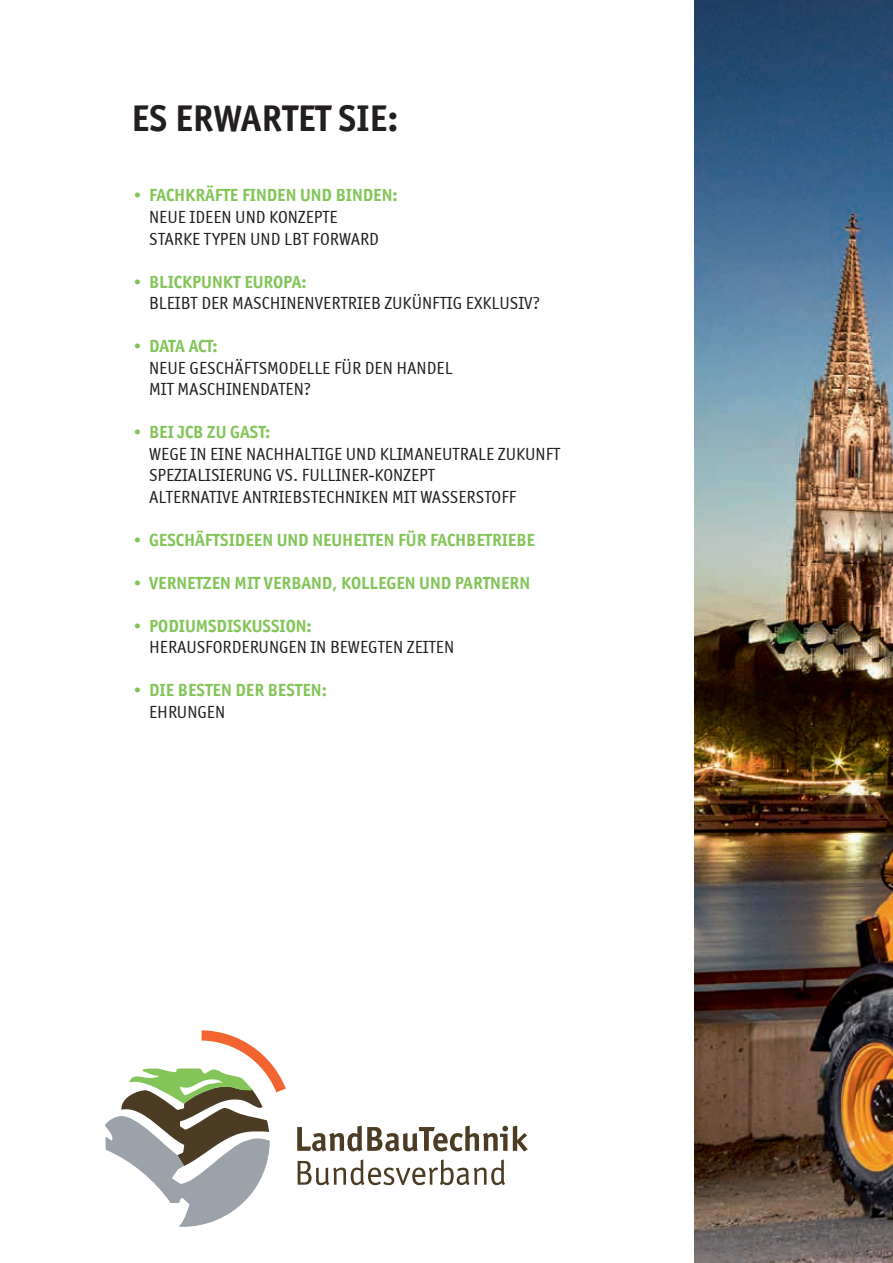
<style>
.page{position:relative;width:893px;height:1263px;background:#fff}
.page>*{position:absolute;margin:0;border:0;box-sizing:border-box;transform-origin:0 0}
.t1{font:700 37.2px "Officina San ITC";color:#231f20}
.t2{font:17.55px/21.5px "Officina Sans OSITCTT Book";color:#231f20}
.t3{font:700 17.55px "Officina San ITC";color:#83c558}
.s1{font-family:"Officina Sans OSITCTT Book";font-weight:400}
</style>
<div class="page">
<img style="left:694px;top:0;width:199px;height:1263px">
<svg style="left:105px;top:1030px;width:181px;height:197px"></svg>
<svg style="left:297px;top:1126px;width:231px;height:25px"></svg>
<svg style="left:298px;top:1159px;width:207px;height:26px"></svg>
<h1 class="t1" style="left:132px;top:95px;width:268px">ES ERWARTET SIE:</h1>
<p class="t3" style="left:132px;top:185px;width:268px"><span class="s1">•</span> FACHKRÄFTE FINDEN UND BINDEN:</p>
<p class="t2" style="left:149px;top:206px;width:231px">NEUE IDEEN UND KONZEPTE<br>STARKE TYPEN UND LBT FORWARD</p>
<p class="t3" style="left:132px;top:271px;width:177px"><span class="s1">•</span> BLICKPUNKT EUROPA:</p>
<p class="t2" style="left:149px;top:292px;width:393px">BLEIBT DER MASCHINENVERTRIEB ZUKÜNFTIG EXKLUSIV?</p>
<p class="t3" style="left:132px;top:335px;width:88px"><span class="s1">•</span> DATA ACT:</p>
<p class="t2" style="left:149px;top:357px;width:305px">NEUE GESCHÄFTSMODELLE FÜR DEN HANDEL<br>MIT MASCHINENDATEN?</p>
<p class="t3" style="left:132px;top:421px;width:140px"><span class="s1">•</span> BEI JCB ZU GAST:</p>
<p class="t2" style="left:149px;top:443px;width:413px">WEGE IN EINE NACHHALTIGE UND KLIMANEUTRALE ZUKUNFT<br>SPEZIALISIERUNG VS. FULLINER-KONZEPT<br>ALTERNATIVE ANTRIEBSTECHNIKEN MIT WASSERSTOFF</p>
<p class="t3" style="left:132px;top:529px;width:405px"><span class="s1">•</span> GESCHÄFTSIDEEN UND NEUHEITEN FÜR FACHBETRIEBE</p>
<p class="t3" style="left:132px;top:572px;width:400px"><span class="s1">•</span> VERNETZEN MIT VERBAND, KOLLEGEN UND PARTNERN</p>
<p class="t3" style="left:132px;top:615px;width:182px"><span class="s1">•</span> PODIUMSDISKUSSION:</p>
<p class="t2" style="left:149px;top:636px;width:306px">HERAUSFORDERUNGEN IN BEWEGTEN ZEITEN</p>
<p class="t3" style="left:132px;top:679px;width:197px"><span class="s1">•</span> DIE BESTEN DER BESTEN:</p>
<p class="t2" style="left:149px;top:701px;width:77px">EHRUNGEN</p>
</div>
